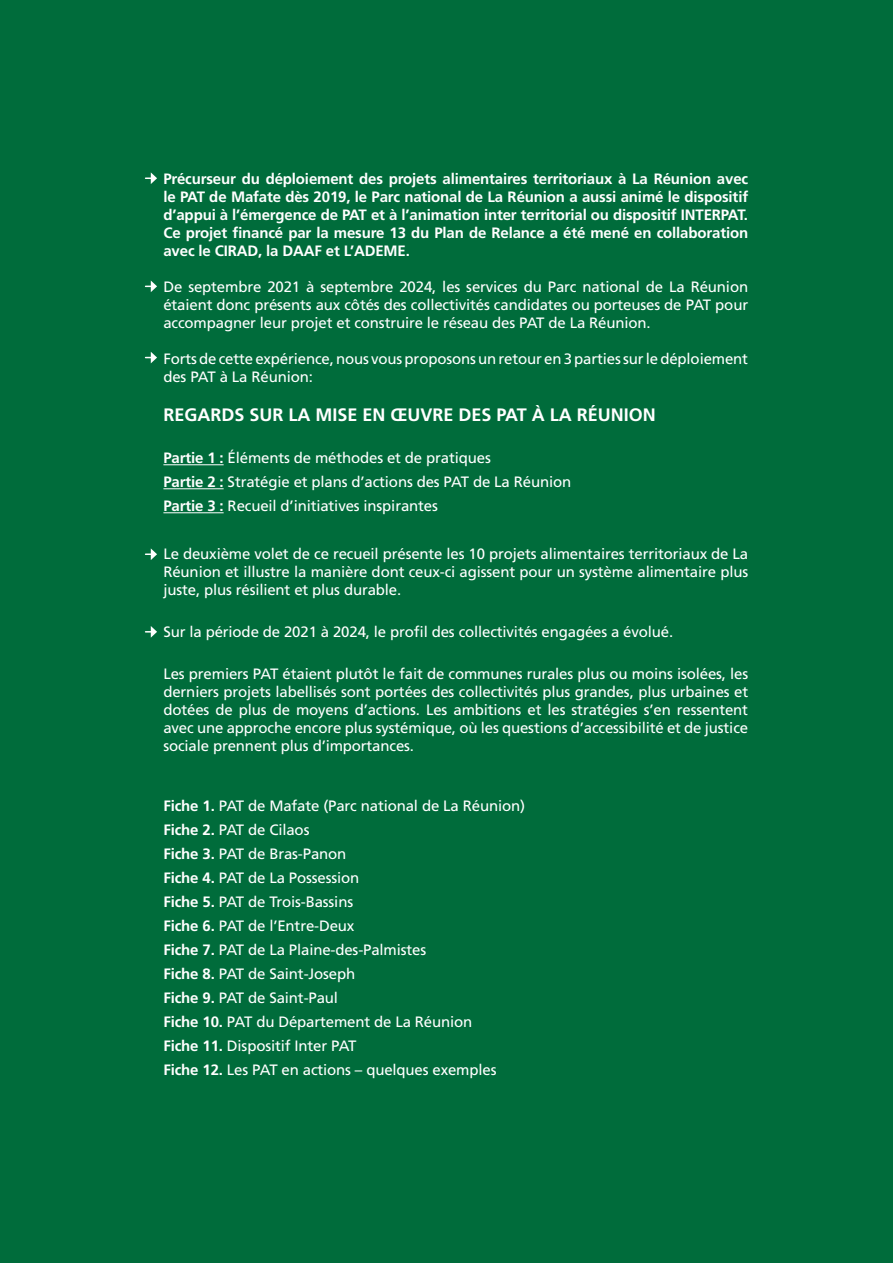
<style>
.page{position:relative;width:893px;height:1263px;background:#006c3b}
.page>*{position:absolute;margin:0;border:0;box-sizing:border-box;transform-origin:0 0}
.t1{font:700 18px "Frutiger LT Std";color:#fff}
.t2{font:15px/18px "Frutiger LT Std";letter-spacing:-.01em;color:#fff;text-align:justify}
.t3{font:700 15px/18px "Frutiger LT Std";letter-spacing:-.01em;color:#fff;text-align:justify}
.s1{font-weight:700}
</style>
<div class="page">
<hr style="left:163px;top:464px;width:61px;height:1px;background:#fff">
<hr style="left:163px;top:488px;width:61px;height:1px;background:#fff">
<hr style="left:163px;top:512px;width:61px;height:1px;background:#fff">
<svg style="left:146px;top:172px;width:11px;height:12px"></svg>
<svg style="left:146px;top:280px;width:11px;height:12px"></svg>
<svg style="left:146px;top:352px;width:11px;height:11px"></svg>
<svg style="left:146px;top:548px;width:11px;height:12px"></svg>
<svg style="left:146px;top:626px;width:11px;height:12px"></svg>
<p class="t3" style="left:163px;top:169px;width:586px">Précurseur du déploiement des projets alimentaires territoriaux à La Réunion avec le PAT de Mafate dès 2019, le Parc national de La Réunion a aussi animé le dispositif d’appui à l’émergence de PAT et à l’animation inter territorial ou dispositif INTERPAT.<br>Ce projet financé par la mesure 13 du Plan de Relance a été mené en collaboration avec le CIRAD, la DAAF et L’ADEME.</p>
<p class="t2" style="left:163px;top:277px;width:586px">De septembre 2021 à septembre 2024, les services du Parc national de La Réunion étaient donc présents aux côtés des collectivités candidates ou porteuses de PAT pour accompagner leur projet et construire le réseau des PAT de La Réunion.</p>
<p class="t2" style="left:163px;top:349px;width:586px">Forts de cette expérience, nous vous proposons un retour en 3 parties sur le déploiement des PAT à La Réunion:</p>
<p class="t1" style="left:163px;top:404px;width:494px">REGARDS SUR LA MISE EN ŒUVRE DES PAT À LA RÉUNION</p>
<p class="t2" style="left:163px;top:449px;width:329px"><span class="s1">Partie 1 :</span> Éléments de méthodes et de pratiques</p>
<p class="t2" style="left:163px;top:473px;width:409px"><span class="s1">Partie 2 :</span> Stratégie et plans d’actions des PAT de La Réunion</p>
<p class="t2" style="left:163px;top:497px;width:276px"><span class="s1">Partie 3 :</span> Recueil d’initiatives inspirantes</p>
<p class="t2" style="left:163px;top:545px;width:586px">Le deuxième volet de ce recueil présente les 10 projets alimentaires territoriaux de La Réunion et illustre la manière dont ceux-ci agissent pour un système alimentaire plus juste, plus résilient et plus durable.</p>
<p class="t2" style="left:163px;top:623px;width:511px">Sur la période de 2021 à 2024, le profil des collectivités engagées a évolué.</p>
<p class="t2" style="left:163px;top:665px;width:586px">Les premiers PAT étaient plutôt le fait de communes rurales plus ou moins isolées, les derniers projets labellisés sont portées des collectivités plus grandes, plus urbaines et dotées de plus de moyens d’actions. Les ambitions et les stratégies s’en ressentent avec une approche encore plus systémique, où les questions d’accessibilité et de justice sociale prennent plus d’importances.</p>
<p class="t2" style="left:163px;top:797px;width:363px"><span class="s1">Fiche 1.</span> PAT de Mafate (Parc national de La Réunion)</p>
<p class="t2" style="left:163px;top:821px;width:148px"><span class="s1">Fiche 2.</span> PAT de Cilaos</p>
<p class="t2" style="left:163px;top:845px;width:184px"><span class="s1">Fiche 3.</span> PAT de Bras-Panon</p>
<p class="t2" style="left:163px;top:869px;width:197px"><span class="s1">Fiche 4.</span> PAT de La Possession</p>
<p class="t2" style="left:163px;top:893px;width:191px"><span class="s1">Fiche 5.</span> PAT de Trois-Bassins</p>
<p class="t2" style="left:163px;top:917px;width:193px"><span class="s1">Fiche 6.</span> PAT de l’Entre-Deux</p>
<p class="t2" style="left:163px;top:941px;width:264px"><span class="s1">Fiche 7.</span> PAT de La Plaine-des-Palmistes</p>
<p class="t2" style="left:163px;top:965px;width:193px"><span class="s1">Fiche 8.</span> PAT de Saint-Joseph</p>
<p class="t2" style="left:163px;top:989px;width:176px"><span class="s1">Fiche 9.</span> PAT de Saint-Paul</p>
<p class="t2" style="left:163px;top:1013px;width:310px"><span class="s1">Fiche 10.</span> PAT du Département de La Réunion</p>
<p class="t2" style="left:163px;top:1037px;width:195px"><span class="s1">Fiche 11.</span> Dispositif Inter PAT</p>
<p class="t2" style="left:163px;top:1061px;width:335px"><span class="s1">Fiche 12.</span> Les PAT en actions – quelques exemples</p>
</div>
